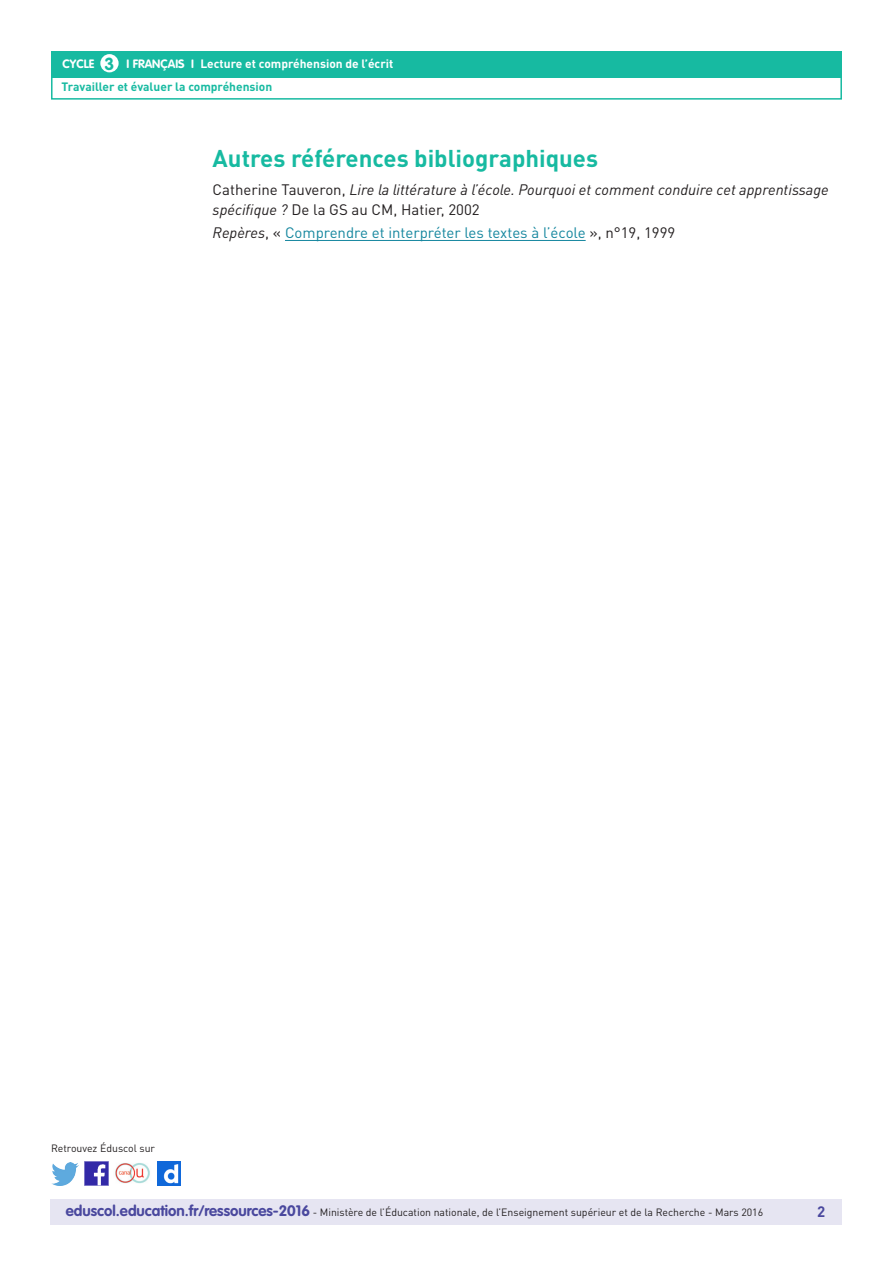
<style>
.page{position:relative;width:893px;height:1263px;background:#fff}
.page>*{position:absolute;margin:0;border:0;box-sizing:border-box;transform-origin:0 0}
._03_Titre_de_niveau{font:700 24px "DIN Pro";color:#17baa1}
.t1{font:700 17.25px "VAG Rounded Std";color:#17baa1}
._06_Texte_courant{font:italic 15px/19.5px "DIN Pro";color:#231f20}
._06_Texte_courant-2{font:15px "DIN Pro";color:#16879f}
.t2{font:700 15px "DIN Pro";color:#4a489e}
.t3{font:700 12px "DIN Pro";color:#17baa1}
.t4{font:700 12px "DIN Pro";color:#fff}
.t5{font:700 12px "VAG Rounded Std";color:#fff}
.t6{font:10.5px "DIN Pro";color:#231f20}
.s1{font-style:normal}
.s2{font-style:italic;color:#231f20}
.s3{color:#231f20}
.s4{font-family:"VAG Rounded Std";font-weight:700;font-size:15px;color:#4a489e}
</style>
<div class="page">
<div style="left:50px;top:1199px;width:791px;height:26px;background:#e6e5f2"></div>
<div style="left:51px;top:51px;width:791px;height:27px;background:#17baa1"></div>
<div style="left:100px;top:54px;width:19px;height:18px;background:#fff;border-radius:50%"></div>
<div style="left:51px;top:75px;width:791px;height:25px;border:2px solid #17baa1"></div>
<img style="left:85px;top:1162px;width:23px;height:23px">
<img style="left:51px;top:1163px;width:28px;height:22px">
<img style="left:158px;top:1162px;width:22px;height:23px">
<img style="left:115px;top:1163px;width:35px;height:21px">
<hr style="left:285px;top:240px;width:301px;height:1px;background:#16879f">
<p class="t1" style="left:105px;top:53px;width:11px">3</p>
<p class="t4" style="left:200px;top:55px;width:194px">Lecture et compréhension de l’écrit</p>
<p class="t3" style="left:61px;top:79px;width:212px">Travailler et évaluer la compréhension</p>
<p class="t5" style="left:63px;top:57px;width:33px">CYCLE</p>
<p class="t5" style="left:127px;top:57px;width:69px">I FRANÇAIS I</p>
<p class="_03_Titre_de_niveau" style="left:213px;top:142px;width:387px">Autres références bibliographiques</p>
<p class="_06_Texte_courant" style="left:213px;top:180px;width:618px"><span class="s1">Catherine Tauveron,</span> Lire la littérature à l’école. Pourquoi et comment conduire cet apprentissage spécifique ? <span class="s1">De la GS au CM, Hatier, 2002</span></p>
<p class="_06_Texte_courant-2" style="left:213px;top:223px;width:464px"><span class="s2">Repères</span><span class="s3">, «</span> Comprendre et interpréter les textes à l’école <span class="s3">», n°19, 1999</span></p>
<p class="t6" style="left:51px;top:1141px;width:106px">Retrouvez Éduscol sur</p>
<p class="t6" style="left:66px;top:1205px;width:699px"><span class="s4">eduscol.education.fr/ressources-2016</span> - Ministère de l’Éducation nationale, de l’Enseignement supérieur et de la Recherche - Mars 2016</p>
<p class="t2" style="left:817px;top:1201px;width:10px">2</p>
</div>
